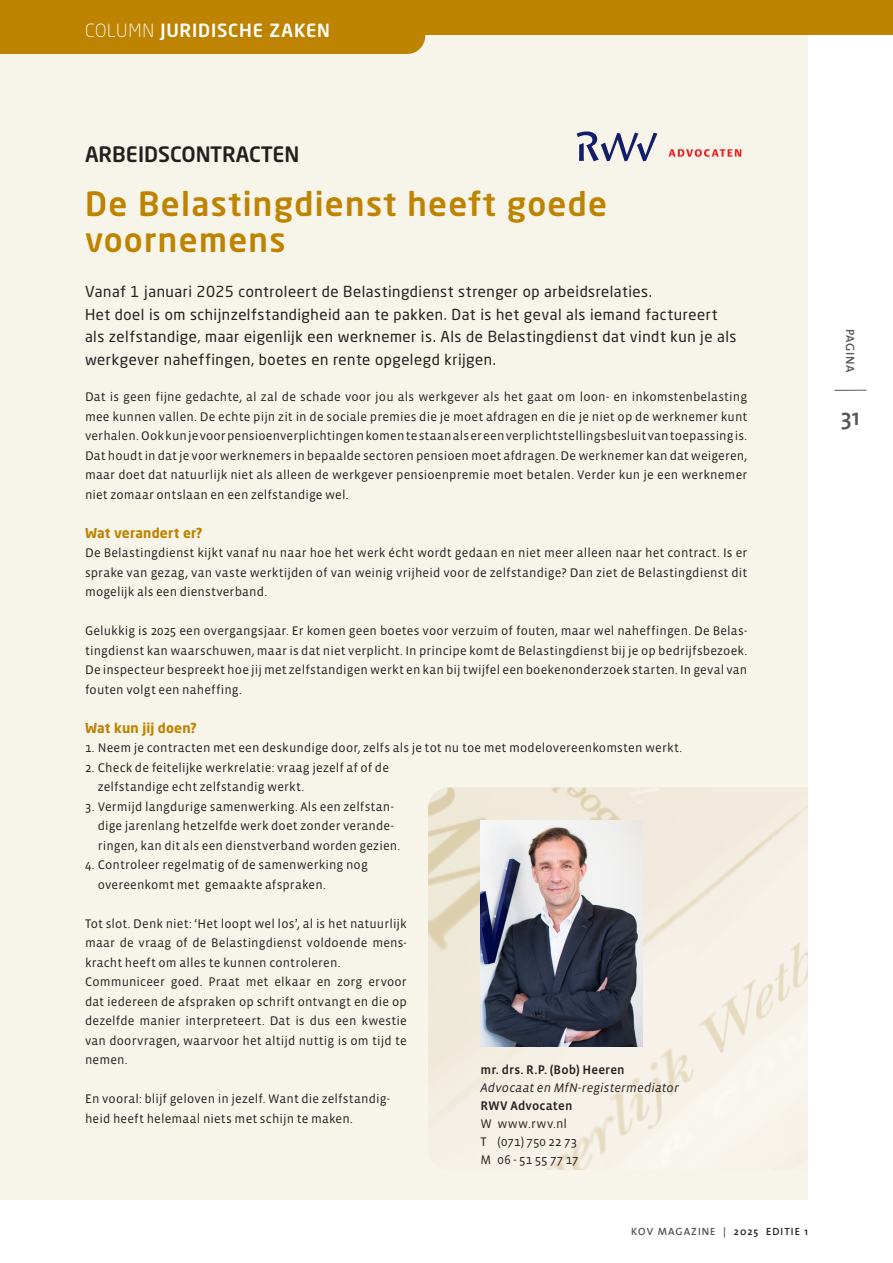
<style>
.page{position:relative;width:893px;height:1263px;background:#fff}
.page>*{position:absolute;margin:0;border:0;box-sizing:border-box;transform-origin:0 0}
.Kop_Neo_Sans{font:500 33px "Neo Sans W1 G";letter-spacing:.04em;color:#be8300}
.t1{font:600 24px "The Sans";color:#555652}
.Kop_Neo_Sans-2{font:500 21px "Neo Sans W1 G";color:#231f20}
._02_Kop_groot{font:500 18px "Neo Sans W1 G";letter-spacing:.045em;color:#fff}
.intro{font:15px/22.5px "Neo Sans W1 G";letter-spacing:.035em;color:#231f20}
.Tussenkop_Juridisch{font:700 13.5px "Neo Sans W1 G";letter-spacing:.015em;color:#be8300}
.tekst{font:12.75px/19.5px "Vista Sans OT";letter-spacing:.01em;color:#231f20;text-align:justify}
.tekst-2{font:500 12.75px "Vista Sans OT";letter-spacing:.01em;color:#231f20}
.tekst-3{font:italic 12.75px "Vista Sans OT";letter-spacing:.01em;color:#231f20}
.t2{font:600 12px "The Sans";letter-spacing:.04em;color:#555652}
.t3{font:600 10.5px "The Sans";letter-spacing:.1em;color:#555652}
.s1{font-weight:300}
.s2{color:#231f20}
</style>
<div class="page">
<div style="left:0;top:34px;width:808px;height:1165px;background:#f7f4ea"></div>
<div style="left:0;top:0;width:893px;height:34px;background:#be8300"></div>
<div style="left:0;top:34px;width:425px;height:20px;background:#be8300"></div>
<img style="left:428px;top:787px;width:380px;height:383px">
<img style="left:480px;top:821px;width:162px;height:225px">
<svg style="left:577px;top:131px;width:80px;height:30px"></svg>
<svg style="left:669px;top:149px;width:72px;height:8px"></svg>
<hr style="left:834px;top:390px;width:32px;height:1px;background:#555652">
<p class="_02_Kop_groot" style="left:85px;top:19px;width:246px"><span class="s1">COLUMN</span> JURIDISCHE ZAKEN</p>
<p class="Kop_Neo_Sans-2" style="left:85px;top:141px;width:216px">ARBEIDSCONTRACTEN</p>
<p class="Kop_Neo_Sans" style="left:85px;top:183px;width:524px">De Belastingdienst heeft goede</p>
<p class="Kop_Neo_Sans" style="left:85px;top:219px;width:202px">voornemens</p>
<p class="intro" style="left:85px;top:280px;width:569px">Vanaf 1 januari 2025 controleert de Belastingdienst strenger op arbeidsrelaties.</p>
<p class="intro" style="left:85px;top:303px;width:634px">Het doel is om schijnzelfstandigheid aan te pakken. Dat is het geval als iemand factureert</p>
<p class="intro" style="left:85px;top:325px;width:653px">als zelfstandige, maar eigenlijk een werknemer is. Als de Belastingdienst dat vindt kun je als werkgever naheffingen, boetes en rente opgelegd krijgen.</p>
<p class="tekst" style="left:85px;top:387px;width:664px">Dat is geen fijne gedachte, al zal de schade voor jou als werkgever als het gaat om loon- en inkomstenbelasting mee kunnen vallen. De echte pijn zit in de sociale premies die je moet afdragen en die je niet op de werknemer kunt verhalen. Ook kun je voor pensioenverplichtingen komen te staan als er een verplichtstellingsbesluit van toepassing is.<br>Dat houdt in dat je voor werknemers in bepaalde sectoren pensioen moet afdragen. De werknemer kan dat weigeren, maar doet dat natuurlijk niet als alleen de werkgever pensioenpremie moet betalen. Verder kun je een werknemer niet zomaar ontslaan en een zelfstandige wel.</p>
<p class="Tussenkop_Juridisch" style="left:85px;top:524px;width:119px">Wat verandert er?</p>
<p class="tekst" style="left:85px;top:543px;width:664px">De Belastingdienst kijkt vanaf nu naar hoe het werk écht wordt gedaan en niet meer alleen naar het contract. Is er sprake van gezag, van vaste werktijden of van weinig vrijheid voor de zelfstandige? Dan ziet de Belastingdienst dit mogelijk als een dienstverband.</p>
<p class="tekst" style="left:85px;top:621px;width:664px">Gelukkig is 2025 een overgangsjaar. Er komen geen boetes voor verzuim of fouten, maar wel naheffingen. De Belas&shy;tingdienst kan waarschuwen, maar is dat niet verplicht. In principe komt de Belastingdienst bij je op bedrijfsbezoek.<br>De inspecteur bespreekt hoe jij met zelfstandigen werkt en kan bij twijfel een boekenonderzoek starten. In geval van fouten volgt een naheffing.</p>
<p class="Tussenkop_Juridisch" style="left:85px;top:719px;width:113px">Wat kun jij doen?</p>
<p class="tekst" style="left:85px;top:738px;width:599px">1. Neem je contracten met een deskundige door, zelfs als je tot nu toe met modelovereenkomsten werkt.</p>
<p class="tekst" style="left:98px;top:758px;width:293px;text-indent:-13px">2. Check de feitelijke werkrelatie: vraag jezelf af of de zelfstandige echt zelfstandig werkt.</p>
<p class="tekst" style="left:98px;top:797px;width:304px;text-align:left;text-indent:-13px">3. Vermijd langdurige samenwerking. Als een zelfstan&shy;dige jarenlang hetzelfde werk doet zonder verande&shy;ringen, kan dit als een dienstverband worden gezien.</p>
<p class="tekst" style="left:98px;top:855px;width:272px;text-indent:-13px">4. Controleer regelmatig of de samenwerking nog overeenkomt met gemaakte afspraken.</p>
<p class="tekst" style="left:85px;top:914px;width:323px">Tot slot. Denk niet: ‘Het loopt wel los’, al is het natuurlijk maar de vraag of de Belastingdienst voldoende mens&shy;kracht heeft om alles te kunnen controleren.</p>
<p class="tekst" style="left:85px;top:972px;width:323px">Communiceer goed. Praat met elkaar en zorg ervoor dat iedereen de afspraken op schrift ontvangt en die op dezelfde manier interpreteert. Dat is dus een kwestie van doorvragen, waarvoor het altijd nuttig is om tijd te nemen.</p>
<p class="tekst" style="left:85px;top:1089px;width:307px">En vooral: blijf geloven in jezelf. Want die zelfstandig&shy;heid heeft helemaal niets met schijn te maken.</p>
<p class="tekst-2" style="left:480px;top:1063px;width:146px">mr. drs. R.P. (Bob) Heeren</p>
<p class="tekst-3" style="left:480px;top:1081px;width:200px">Advocaat en MfN-registermediator</p>
<p class="tekst-2" style="left:480px;top:1099px;width:93px">RWV Advocaten</p>
<p class="tekst" style="left:480px;top:1114px;width:88px">W www.rwv.nl</p>
<p class="tekst" style="left:480px;top:1132px;width:98px">T (071) 750 22 73</p>
<p class="tekst" style="left:480px;top:1150px;width:100px">M 06 - 51 55 77 17</p>
<p class="t3" style="left:631px;top:1222px;width:178px">KOV MAGAZINE | <span class="s2">2025 EDITIE 1</span></p>
<p class="t2" style="left:860px;top:329px;width:45px;rotate:90deg">PAGINA</p>
<h2 class="t1" style="left:841px;top:397px;width:21px">31</h2>
</div>
